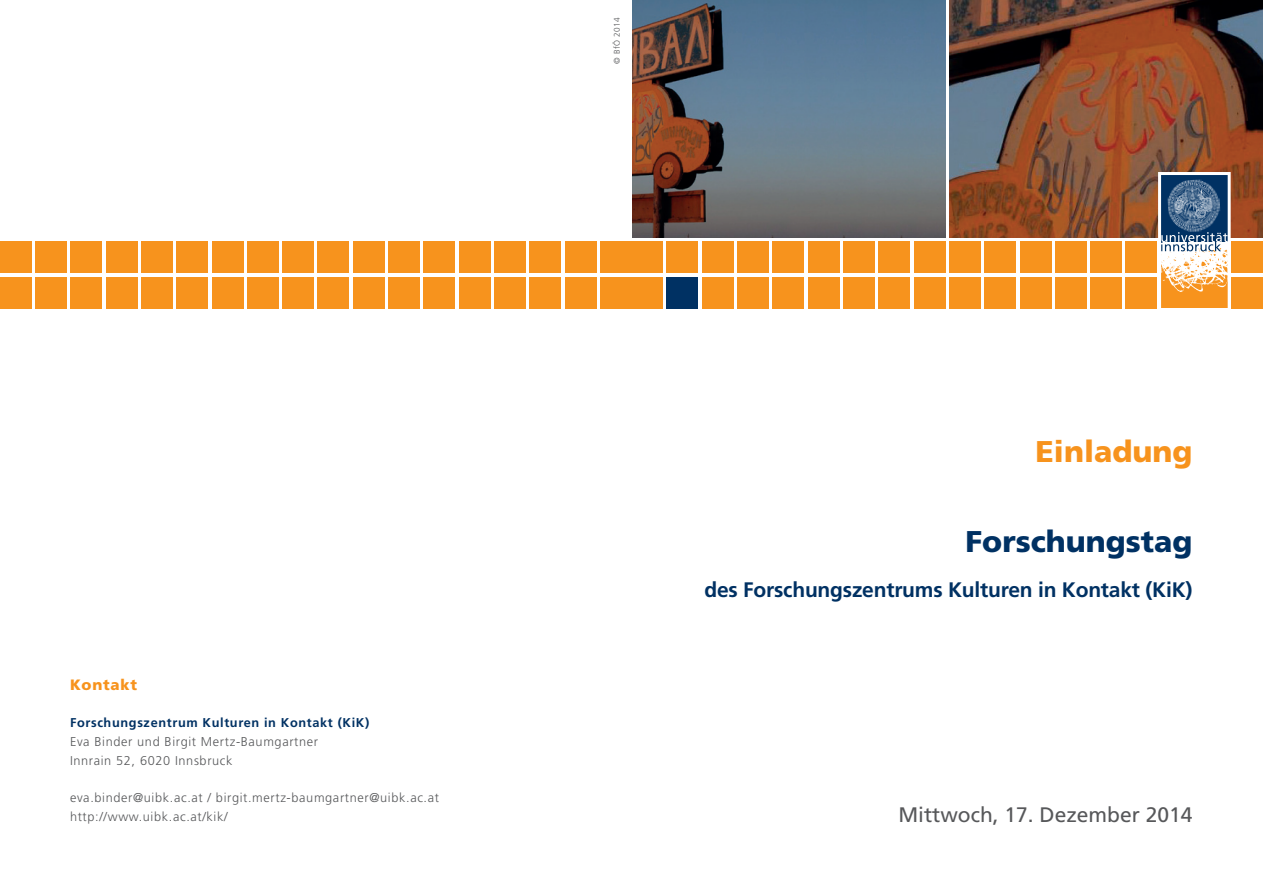
<style>
.page{position:relative;width:1263px;height:893px;background:#fff}
.page>*{position:absolute;margin:0;border:0;box-sizing:border-box;transform-origin:0 0}
.t1{font:900 30px "Frutiger";color:#003163}
.t2{font:900 30px "Frutiger";color:#f7931d}
.t3{font:700 21px "Frutiger";letter-spacing:-.01em;color:#003163}
.t4{font:21px "Frutiger";color:#57585a}
.t5{font:900 15px "Frutiger";letter-spacing:.05em;color:#f7931d}
.t6{font:300 12.75px/18.8px "Frutiger";letter-spacing:.05em;color:#57585a}
.t7{font:700 12.75px "Frutiger";letter-spacing:.05em;color:#003163}
.t8{font:300 8.25px "Frutiger";letter-spacing:.05em;color:#57585a}
</style>
<div class="page">
<div style="left:1126px;top:277px;width:31px;height:31px;background:#f7931d"></div>
<div style="left:1090px;top:277px;width:32px;height:31px;background:#f7931d"></div>
<div style="left:1055px;top:277px;width:31px;height:31px;background:#f7931d"></div>
<div style="left:1020px;top:277px;width:31px;height:31px;background:#f7931d"></div>
<div style="left:984px;top:277px;width:32px;height:31px;background:#f7931d"></div>
<div style="left:949px;top:277px;width:31px;height:31px;background:#f7931d"></div>
<div style="left:879px;top:277px;width:31px;height:31px;background:#f7931d"></div>
<div style="left:843px;top:277px;width:32px;height:31px;background:#f7931d"></div>
<div style="left:914px;top:277px;width:31px;height:31px;background:#f7931d"></div>
<div style="left:1232px;top:277px;width:31px;height:31px;background:#f7931d"></div>
<div style="left:1232px;top:242px;width:31px;height:31px;background:#f7931d"></div>
<div style="left:1126px;top:242px;width:31px;height:31px;background:#f7931d"></div>
<div style="left:1090px;top:242px;width:32px;height:31px;background:#f7931d"></div>
<div style="left:1055px;top:242px;width:31px;height:31px;background:#f7931d"></div>
<div style="left:1020px;top:242px;width:31px;height:31px;background:#f7931d"></div>
<div style="left:984px;top:242px;width:32px;height:31px;background:#f7931d"></div>
<div style="left:949px;top:242px;width:31px;height:31px;background:#f7931d"></div>
<div style="left:879px;top:242px;width:31px;height:31px;background:#f7931d"></div>
<div style="left:843px;top:242px;width:32px;height:31px;background:#f7931d"></div>
<div style="left:914px;top:242px;width:31px;height:31px;background:#f7931d"></div>
<div style="left:808px;top:277px;width:31px;height:31px;background:#f7931d"></div>
<div style="left:773px;top:277px;width:31px;height:31px;background:#f7931d"></div>
<div style="left:737px;top:277px;width:32px;height:31px;background:#f7931d"></div>
<div style="left:702px;top:277px;width:31px;height:31px;background:#f7931d"></div>
<div style="left:667px;top:277px;width:31px;height:31px;background:#003163"></div>
<div style="left:631px;top:277px;width:32px;height:31px;background:#f7931d"></div>
<div style="left:808px;top:242px;width:31px;height:31px;background:#f7931d"></div>
<div style="left:773px;top:242px;width:31px;height:31px;background:#f7931d"></div>
<div style="left:737px;top:242px;width:32px;height:31px;background:#f7931d"></div>
<div style="left:702px;top:242px;width:31px;height:31px;background:#f7931d"></div>
<div style="left:667px;top:242px;width:31px;height:31px;background:#f7931d"></div>
<div style="left:631px;top:242px;width:32px;height:31px;background:#f7931d"></div>
<div style="left:494px;top:277px;width:32px;height:31px;background:#f7931d"></div>
<div style="left:459px;top:277px;width:31px;height:31px;background:#f7931d"></div>
<div style="left:424px;top:277px;width:31px;height:31px;background:#f7931d"></div>
<div style="left:388px;top:277px;width:32px;height:31px;background:#f7931d"></div>
<div style="left:353px;top:277px;width:31px;height:31px;background:#f7931d"></div>
<div style="left:318px;top:277px;width:31px;height:31px;background:#f7931d"></div>
<div style="left:247px;top:277px;width:31px;height:31px;background:#f7931d"></div>
<div style="left:212px;top:277px;width:31px;height:31px;background:#f7931d"></div>
<div style="left:282px;top:277px;width:32px;height:31px;background:#f7931d"></div>
<div style="left:600px;top:277px;width:31px;height:31px;background:#f7931d"></div>
<div style="left:600px;top:242px;width:31px;height:31px;background:#f7931d"></div>
<div style="left:494px;top:242px;width:32px;height:31px;background:#f7931d"></div>
<div style="left:459px;top:242px;width:31px;height:31px;background:#f7931d"></div>
<div style="left:424px;top:242px;width:31px;height:31px;background:#f7931d"></div>
<div style="left:388px;top:242px;width:32px;height:31px;background:#f7931d"></div>
<div style="left:353px;top:242px;width:31px;height:31px;background:#f7931d"></div>
<div style="left:318px;top:242px;width:31px;height:31px;background:#f7931d"></div>
<div style="left:247px;top:242px;width:31px;height:31px;background:#f7931d"></div>
<div style="left:212px;top:242px;width:31px;height:31px;background:#f7931d"></div>
<div style="left:282px;top:242px;width:32px;height:31px;background:#f7931d"></div>
<div style="left:176px;top:277px;width:32px;height:31px;background:#f7931d"></div>
<div style="left:141px;top:277px;width:32px;height:31px;background:#f7931d"></div>
<div style="left:106px;top:277px;width:31px;height:31px;background:#f7931d"></div>
<div style="left:71px;top:277px;width:31px;height:31px;background:#f7931d"></div>
<div style="left:35px;top:277px;width:32px;height:31px;background:#f7931d"></div>
<div style="left:176px;top:242px;width:32px;height:31px;background:#f7931d"></div>
<div style="left:141px;top:242px;width:32px;height:31px;background:#f7931d"></div>
<div style="left:106px;top:242px;width:31px;height:31px;background:#f7931d"></div>
<div style="left:71px;top:242px;width:31px;height:31px;background:#f7931d"></div>
<div style="left:35px;top:242px;width:32px;height:31px;background:#f7931d"></div>
<div style="left:0;top:277px;width:31px;height:31px;background:#f7931d"></div>
<div style="left:0;top:242px;width:31px;height:31px;background:#f7931d"></div>
<div style="left:565px;top:277px;width:31px;height:31px;background:#f7931d"></div>
<div style="left:530px;top:277px;width:31px;height:31px;background:#f7931d"></div>
<div style="left:565px;top:242px;width:31px;height:31px;background:#f7931d"></div>
<div style="left:530px;top:242px;width:31px;height:31px;background:#f7931d"></div>
<img style="left:949px;top:0;width:314px;height:238px">
<img style="left:633px;top:0;width:312px;height:238px">
<svg style="left:1156px;top:171px;width:76px;height:138px"></svg>
<p class="t5" style="left:70px;top:676px;width:69px">Kontakt</p>
<p class="t7" style="left:70px;top:715px;width:301px">Forschungszentrum Kulturen in Kontakt (KiK)</p>
<p class="t6" style="left:70px;top:732px;width:250px">Eva Binder und Birgit Mertz-Baumgartner<br>Innrain 52, 6020 Innsbruck</p>
<p class="t6" style="left:70px;top:789px;width:371px">eva.binder@uibk.ac.at / birgit.mertz-baumgartner@uibk.ac.at http://www.uibk.ac.at/kik/</p>
<p class="t8" style="left:612px;top:64px;width:48px;rotate:-90deg">© BfÖ 2014</p>
<h1 class="t2" style="left:1036px;top:433px;width:158px">Einladung</h1>
<h1 class="t1" style="left:966px;top:523px;width:228px">Forschungstag</h1>
<h2 class="t3" style="left:704px;top:577px;width:489px">des Forschungszentrums Kulturen in Kontakt (KiK)</h2>
<h2 class="t4" style="left:898px;top:802px;width:296px">Mittwoch, 17. Dezember 2014</h2>
</div>
